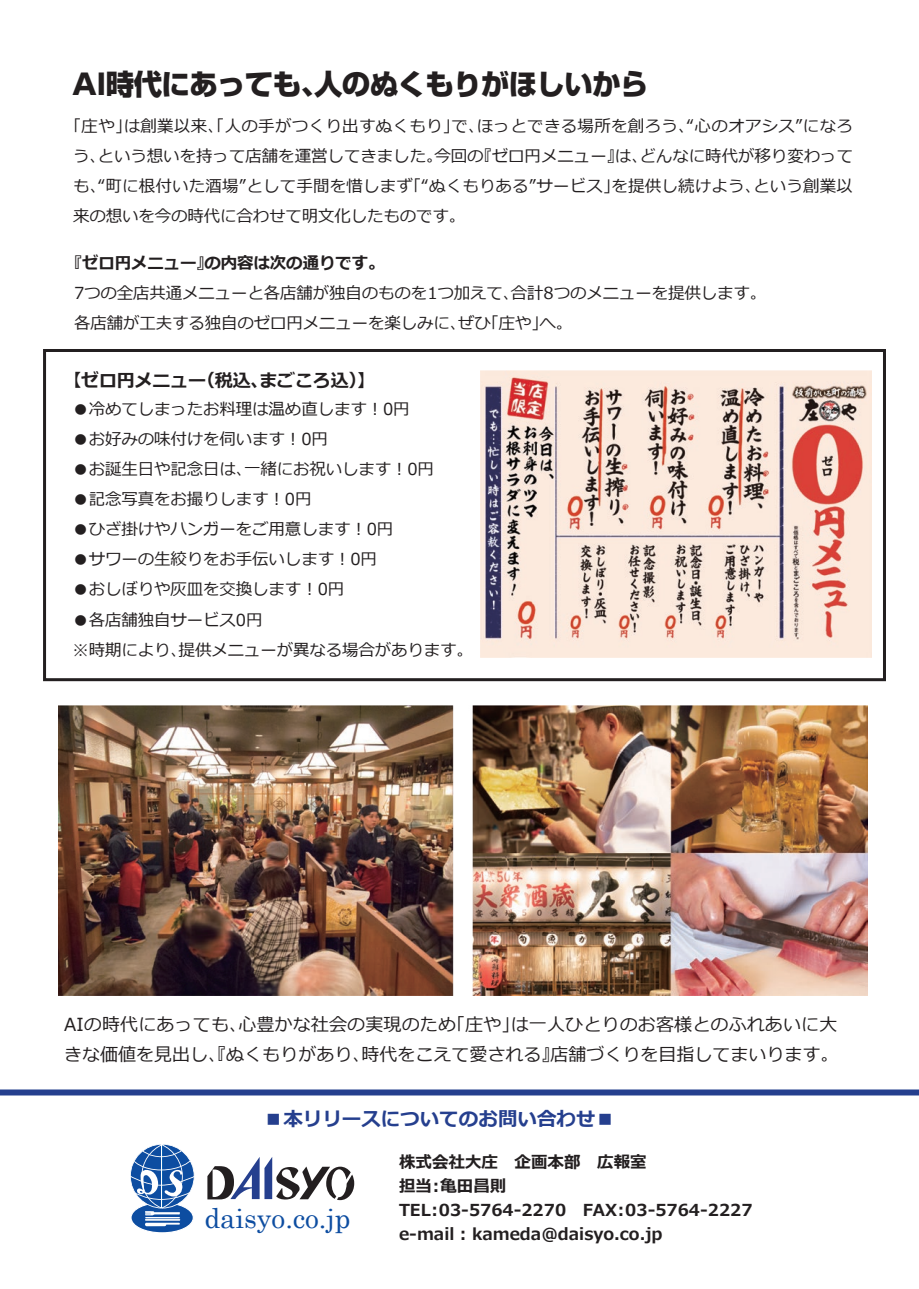
<style>
.page{position:relative;width:919px;height:1289px;background:#fff}
.page>*{position:absolute;margin:0;border:0;box-sizing:border-box;transform-origin:0 0}
.t1{font:800 28.5px "Shin Go Pro";letter-spacing:-.025em;color:#231f20}
.t2{font:27.45px "Century";color:#0d4da1}
.t3{font:700 19.5px "Meiryo";color:#253f8e}
.t4{font:18px/30px "Meiryo";letter-spacing:.01em;color:#231f20}
.t5{font:700 18px "Meiryo";letter-spacing:-.01em;color:#231f20}
.t6{font:16.5px/30px "Meiryo";letter-spacing:-.01em;color:#231f20}
.t7{font:700 16.5px/24px "Meiryo";color:#231f20}
</style>
<div class="page">
<svg style="left:130px;top:1144px;width:65px;height:89px"></svg>
<svg style="left:207px;top:1157px;width:147px;height:43px"></svg>
<div style="left:0;top:1089px;width:918px;height:6px;background:#253f8e"></div>
<img style="left:480px;top:370px;width:391px;height:287px">
<img style="left:58px;top:705px;width:809px;height:290px">
<div style="left:43px;top:349px;width:842px;height:332px;border:3px solid #231f20"></div>
<h1 class="t1" style="left:72px;top:61px;width:578px">AI時代にあっても、人のぬくもりがほしいから</h1>
<p class="t6" style="left:73px;top:111px;width:781px;text-align:justify;text-indent:-8px">「庄や」は創業以来、「人の手がつくり出すぬくもり」で、ほっとできる場所を創ろう、“心のオアシス”になろう、という想いを持って店舗を運営してきました。今回の『ゼロ円メニュー』は、どんなに時代が移り変わっても、“町に根付いた酒場”として手間を惜しまず「“ぬくもりある”サービス」を提供し続けよう、という創業以来の想いを今の時代に合わせて明文化したものです。</p>
<p class="t7" style="left:66px;top:252px;width:320px">『ゼロ円メニュー』の内容は次の通りです。</p>
<p class="t6" style="left:74px;top:279px;width:693px">7つの全店共通メニューと各店舗が独自のものを1つ加えて、合計8つのメニューを提供します。各店舗が工夫する独自のゼロ円メニューを楽しみに、ぜひ「庄や」へ。</p>
<p class="t5" style="left:63px;top:367px;width:313px">【ゼロ円メニュー（税込、まごころ込）】</p>
<p class="t6" style="left:72px;top:395px;width:338px">●冷めてしまったお料理は温め直します︕0円</p>
<p class="t6" style="left:72px;top:425px;width:257px">●お好みの味付けを伺います︕0円</p>
<p class="t6" style="left:72px;top:455px;width:363px">●お誕生日や記念日は、一緒にお祝いします︕0円</p>
<p class="t6" style="left:72px;top:485px;width:240px">●記念写真をお撮りします︕0円</p>
<p class="t6" style="left:72px;top:515px;width:322px">●ひざ掛けやハンガーをご用意します︕0円</p>
<p class="t6" style="left:72px;top:545px;width:306px">●サワーの生絞りをお手伝いします︕0円</p>
<p class="t6" style="left:72px;top:575px;width:273px">●おしぼりや灰皿を交換します︕0円</p>
<p class="t6" style="left:72px;top:605px;width:402px">●各店舗独自サービス0円　　　<br>※時期により、提供メニューが異なる場合があります。</p>
<p class="t4" style="left:64px;top:1010px;width:775px">AIの時代にあっても、心豊かな社会の実現のため「庄や」は一人ひとりのお客様とのふれあいに大きな価値を見出し、『ぬくもりがあり、時代をこえて愛される』店舗づくりを目指してまいります。</p>
<p class="t3" style="left:264px;top:1104px;width:352px">■本リリースについてのお問い合わせ■</p>
<p class="t7" style="left:399px;top:1150px;width:355px">株式会社大庄　企画本部　広報室<br>担当︓亀田昌則<br>TEL︓03-5764-2270　FAX︓03-5764-2227 e-mail : kameda@daisyo.co.jp　　　</p>
<h2 class="t2" style="left:204px;top:1195px;width:147px">daisyo.co.jp</h2>
</div>
